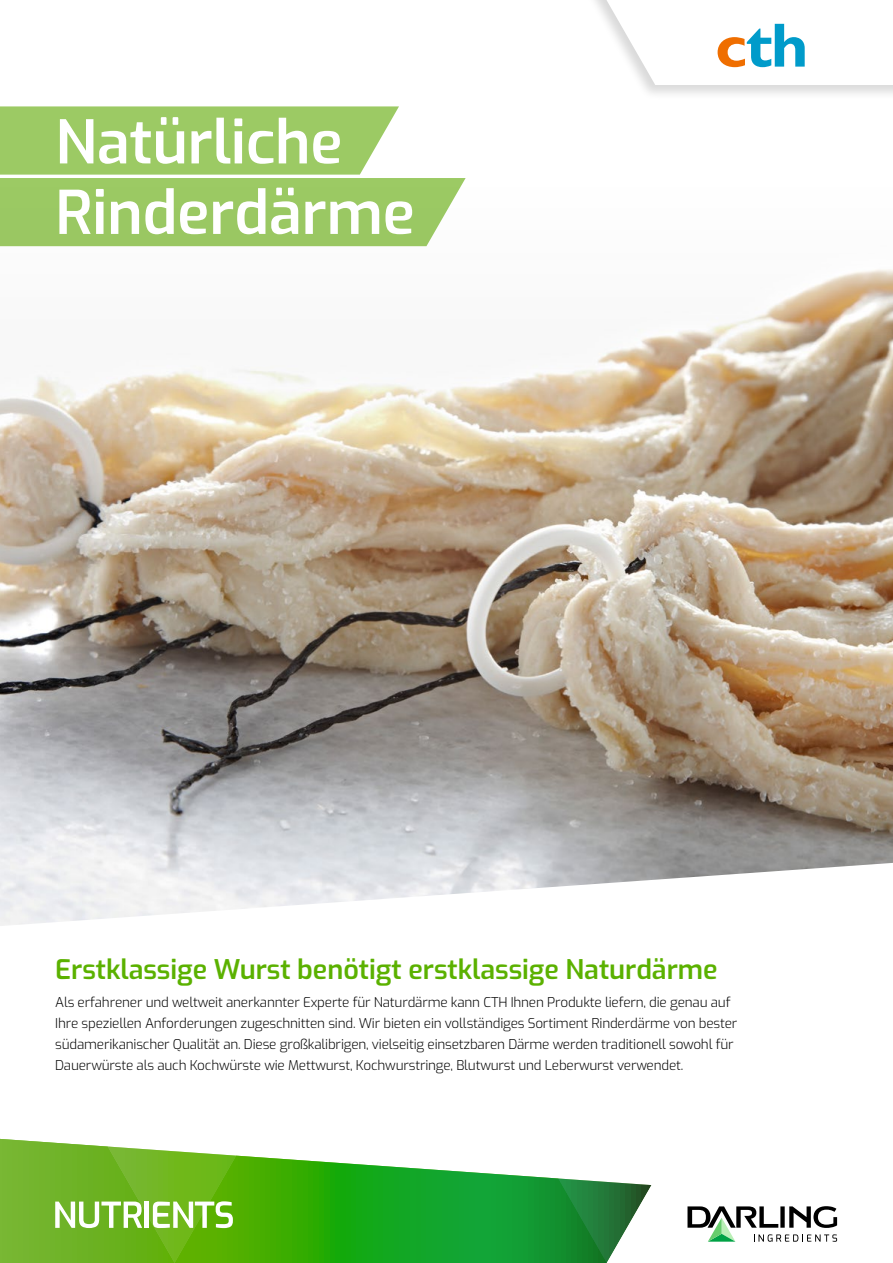
<style>
.page{position:relative;width:893px;height:1263px;background:#fff}
.page>*{position:absolute;margin:0;border:0;box-sizing:border-box;transform-origin:0 0}
.t1{font:600 60px/70.5px "Exo";letter-spacing:-.005em;color:#fff}
.t2{font:600 27px "Exo";letter-spacing:-.005em;color:#5bb100}
.t3{font:300 13.5px/21px "Exo";letter-spacing:-.015em;color:#000}
</style>
<div class="page">
<img style="left:0;top:339px;width:893px;height:524px">
<svg style="left:0;top:1138px;width:558px;height:125px"></svg>
<svg style="left:558px;top:1178px;width:280px;height:85px"></svg>
<svg style="left:0;top:1139px;width:236px;height:124px;background:#81be3e"></svg>
<svg style="left:0;top:863px;width:890px;height:63px"></svg>
<div style="left:581px;top:0;width:312px;height:100px;background:#000;opacity:.15"></div>
<svg style="left:606px;top:0;width:287px;height:85px"></svg>
<svg style="left:0;top:106px;width:466px;height:140px;background:#a8d078"></svg>
<h1 class="t1" style="left:55px;top:103px;width:361px">Natürliche<br>Rinderdärme</h1>
<h2 class="t2" style="left:55px;top:948px;width:664px">Erstklassige Wurst benötigt erstklassige Naturdärme</h2>
<p class="t3" style="left:55px;top:991px;width:684px">Als erfahrener und weltweit anerkannter Experte für Naturdärme kann CTH Ihnen Produkte liefern, die genau auf Ihre speziellen Anforderungen zugeschnitten sind. Wir bieten ein vollständiges Sortiment Rinderdärme von bester südamerikanischer Qualität an. Diese großkalibrigen, vielseitig einsetzbaren Därme werden traditionell sowohl für Dauerwürste als auch Kochwürste wie Mettwurst, Kochwurstringe, Blutwurst und Leberwurst verwendet.</p>
</div>
